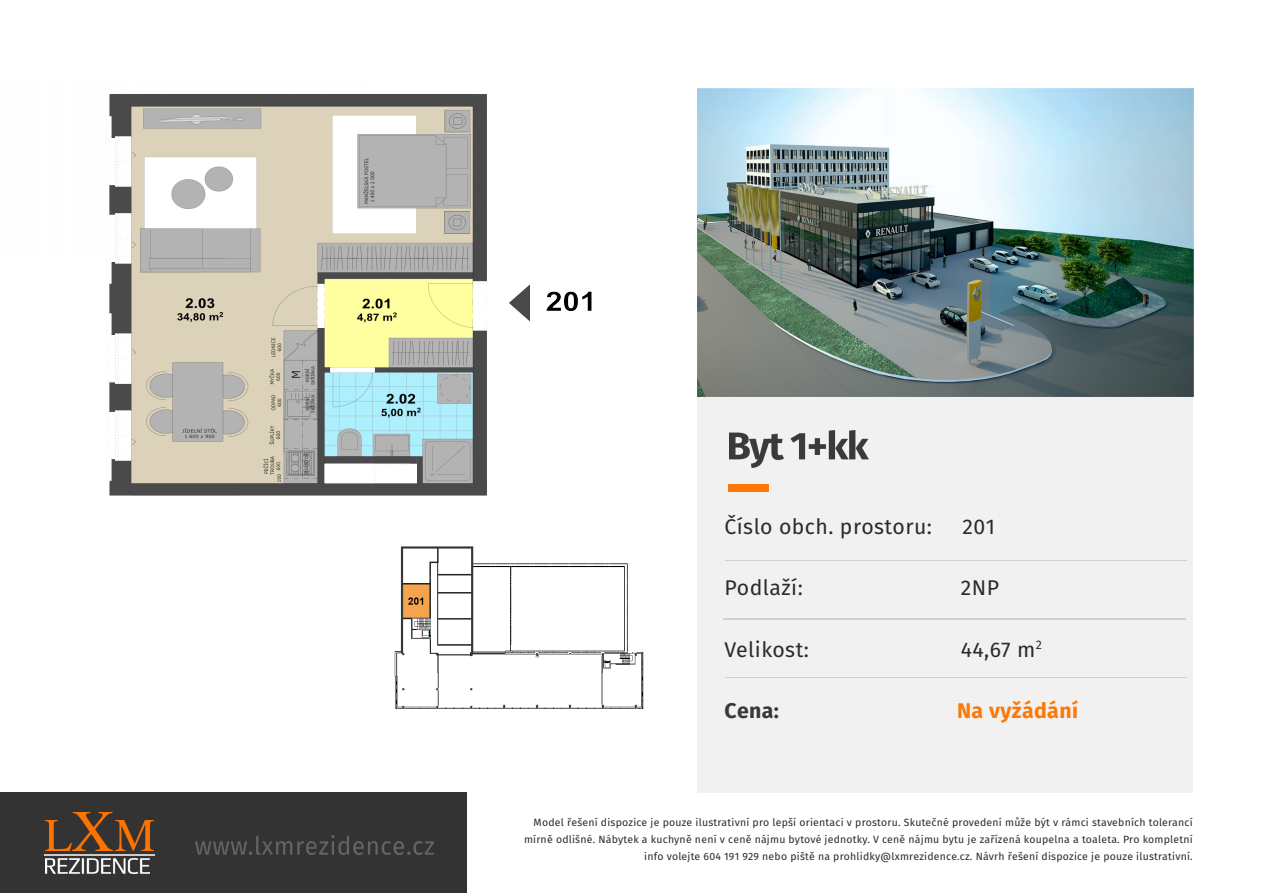
<style>
.page{position:relative;width:1263px;height:893px;background:#fff}
.page>*{position:absolute;margin:0;border:0;box-sizing:border-box;transform-origin:0 0}
.t1{font:21.3px "Fira Sans";letter-spacing:.02em;color:#2c2a2a}
.t2{font:700 21.3px "Fira Sans";letter-spacing:.02em;color:#fd7808}
.t3{font:700 21.3px "Fira Sans";color:#393939}
.t4{font:10.5px/16.8px "Fira Sans";letter-spacing:.02em;color:#2c2a2a;text-align:right}
</style>
<div class="page">
<div style="left:697px;top:90px;width:496px;height:703px;background:#f1f1f1"></div>
<div style="left:0;top:827px;width:467px;height:66px;background:#343333"></div>
<img style="left:45px;top:827px;width:27px;height:23px">
<img style="left:116px;top:827px;width:38px;height:23px">
<img style="left:73px;top:827px;width:39px;height:23px">
<img style="left:45px;top:854px;width:110px;height:1px">
<img style="left:45px;top:858px;width:105px;height:15px">
<img style="left:195px;top:836px;width:238px;height:19px">
<img style="left:1162px;top:89px;width:31px;height:307px">
<img style="left:0;top:88px;width:1162px;height:739px">
<h1 class="t1" style="left:725px;top:514px;width:209px">Číslo obch. prostoru:</h1>
<h1 class="t1" style="left:963px;top:514px;width:34px">201</h1>
<h1 class="t1" style="left:725px;top:575px;width:80px">Podlaží:</h1>
<h1 class="t1" style="left:961px;top:575px;width:40px">2NP</h1>
<h1 class="t1" style="left:725px;top:636px;width:86px">Velikost:</h1>
<h1 class="t1" style="left:961px;top:636px;width:83px">44,67 m<sup>2</sup></h1>
<h1 class="t3" style="left:725px;top:698px;width:56px">Cena:</h1>
<h1 class="t2" style="left:957px;top:698px;width:123px">Na vyžádání</h1>
<p class="t4" style="left:524px;top:814px;width:670px">Model řešení dispozice je pouze ilustrativní pro lepší orientaci v prostoru. Skutečné provedení může být v rámci stavebních tolerancí mírně odlišné. Nábytek a kuchyně není v ceně nájmu bytové jednotky. V ceně nájmu bytu je zařízená koupelna a toaleta. Pro kompletní info volejte 604 191 929 nebo piště na prohlidky@lxmrezidence.cz. Návrh řešení dispozice je pouze ilustrativní.</p>
</div>
